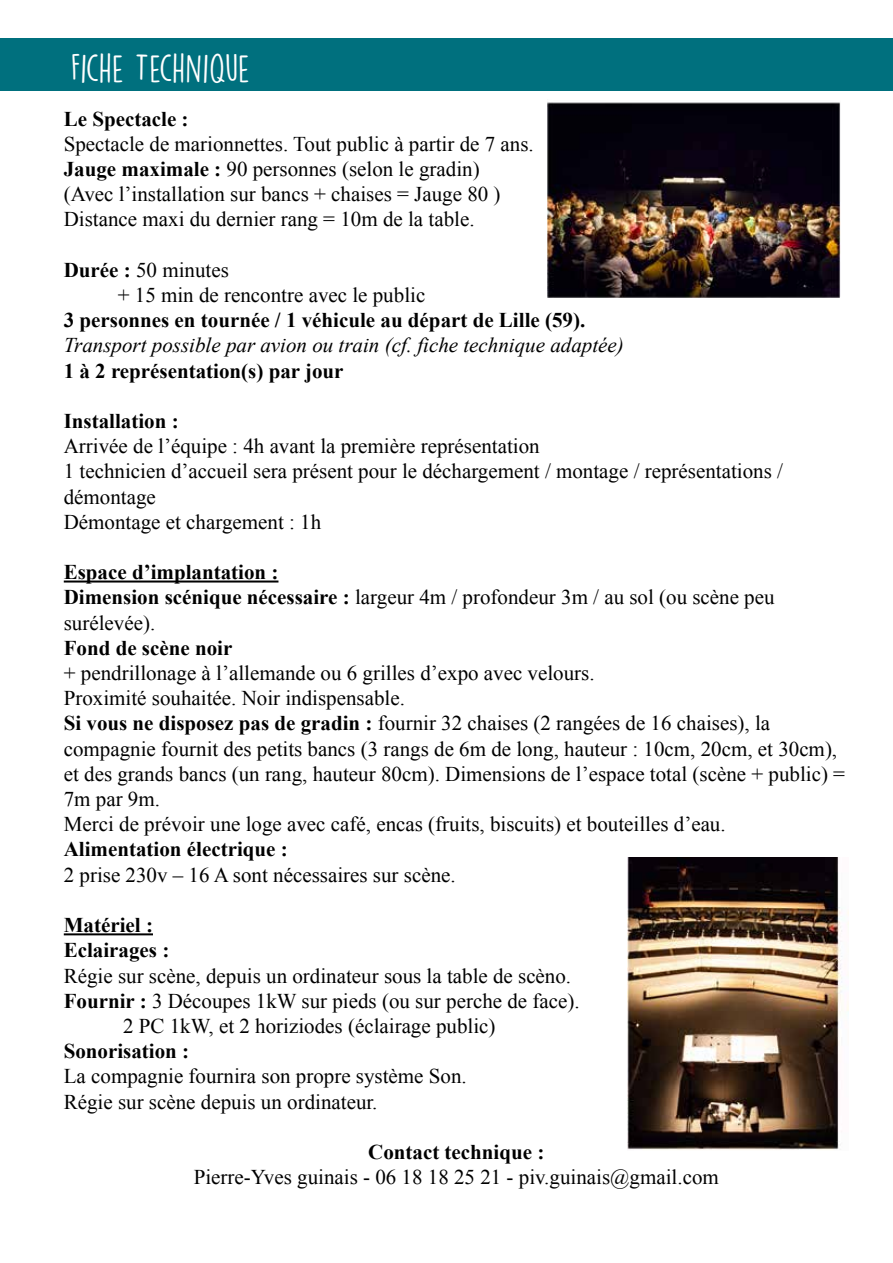
<style>
.page{position:relative;width:893px;height:1263px;background:#fff}
.page>*{position:absolute;margin:0;border:0;box-sizing:border-box;transform-origin:0 0}
.t1{font:36px "DK Lemon Yellow Sun";letter-spacing:-.01em;color:#fff}
.t2{font:21px/25.2px "Times New Roman";color:#000}
.t3{font:700 21px/25.2px "Times New Roman";color:#000}
.t4{font:italic 21px "Times New Roman";color:#000}
.s1{font-weight:700}
</style>
<div class="page">
<div style="left:0;top:38px;width:893px;height:53px;background:#00707e"></div>
<hr style="left:64px;top:580px;width:214px;height:2px;background:#000">
<hr style="left:64px;top:933px;width:89px;height:2px;background:#000">
<img style="left:547px;top:102px;width:294px;height:196px">
<img style="left:627px;top:857px;width:222px;height:293px">
<h1 class="t1" style="left:71px;top:46px;width:181px">FICHE TECHNIQUE</h1>
<p class="t3" style="left:64px;top:105px;width:126px">Le Spectacle :</p>
<p class="t2" style="left:64px;top:131px;width:471px">Spectacle de marionnettes. Tout public à partir de 7 ans.<br><span class="s1">Jauge maximale :</span> 90 personnes (selon le gradin) (Avec l’installation sur bancs + chaises = Jauge 80 )<br>Distance maxi du dernier rang = 10m de la table.</p>
<p class="t2" style="left:118px;top:257px;width:309px;text-indent:-54px"><span class="s1">Durée :</span> 50 minutes<br>+ 15 min de rencontre avec le public</p>
<p class="t3" style="left:64px;top:307px;width:523px">3 personnes en tournée / 1 véhicule au départ de Lille (59).</p>
<p class="t4" style="left:64px;top:331px;width:561px">Transport possible par avion ou train (cf. fiche technique adaptée)</p>
<p class="t3" style="left:64px;top:357px;width:281px">1 à 2 représentation(s) par jour</p>
<p class="t3" style="left:64px;top:408px;width:116px">Installation :</p>
<p class="t2" style="left:64px;top:433px;width:721px">Arrivée de l’équipe : 4h avant la première représentation<br>1 technicien d’accueil sera présent pour le déchargement / montage / représentations / démontage<br>Démontage et chargement : 1h</p>
<p class="t2" style="left:64px;top:559px;width:712px"><span class="s1">Espace d’implantation :<br>Dimension scénique nécessaire :</span> largeur 4m / profondeur 3m / au sol (ou scène peu surélevée).</p>
<p class="t3" style="left:64px;top:635px;width:170px">Fond de scène noir</p>
<p class="t2" style="left:64px;top:660px;width:783px">+ pendrillonage à l’allemande ou 6 grilles d’expo avec velours.<br>Proximité souhaitée. Noir indispensable.<br><span class="s1">Si vous ne disposez pas de gradin :</span> fournir 32 chaises (2 rangées de 16 chaises), la compagnie fournit des petits bancs (3 rangs de 6m de long, hauteur : 10cm, 20cm, et 30cm), et des grands bancs (un rang, hauteur 80cm). Dimensions de l’espace total (scène + public) = 7m par 9m.<br>Merci de prévoir une loge avec café, encas (fruits, biscuits) et bouteilles d’eau.</p>
<p class="t3" style="left:64px;top:836px;width:225px">Alimentation électrique :</p>
<p class="t2" style="left:64px;top:862px;width:393px">2 prise 230v – 16 A sont nécessaires sur scène.</p>
<p class="t3" style="left:64px;top:912px;width:107px">Matériel :<br>Eclairages :</p>
<p class="t2" style="left:64px;top:962px;width:509px">Régie sur scène, depuis un ordinateur sous la table de scèno.</p>
<p class="t2" style="left:64px;top:988px;width:517px"><span class="s1">Fournir :</span> 3 Découpes 1kW sur pieds (ou sur perche de face).</p>
<p class="t2" style="left:123px;top:1013px;width:374px">2 PC 1kW, et 2 horiziodes (éclairage public)</p>
<p class="t3" style="left:64px;top:1038px;width:127px">Sonorisation :</p>
<p class="t2" style="left:64px;top:1063px;width:405px">La compagnie fournira son propre système Son.<br>Régie sur scène depuis un ordinateur.</p>
<p class="t3" style="left:368px;top:1139px;width:178px">Contact technique :</p>
<p class="t2" style="left:194px;top:1164px;width:527px">Pierre-Yves guinais - 06 18 18 25 21 - piv.guinais@gmail.com</p>
</div>
